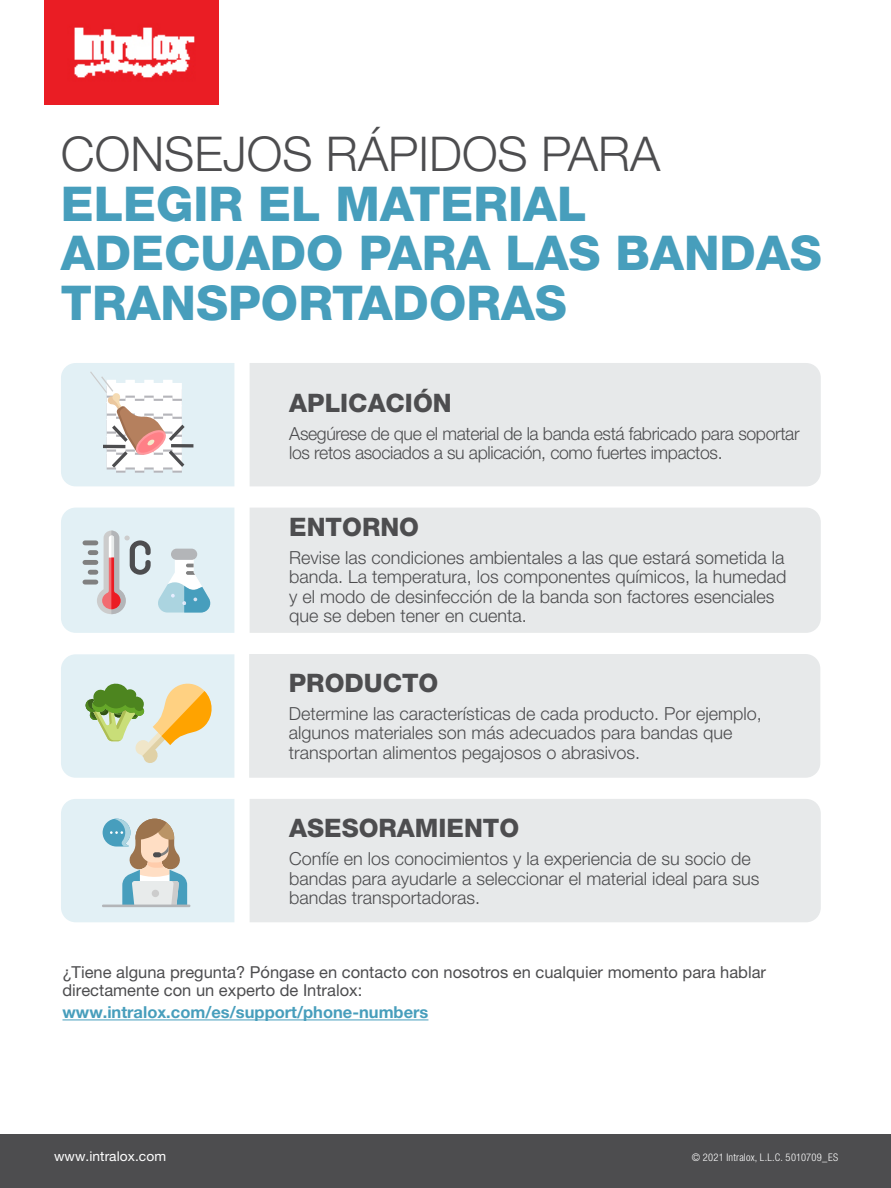
<style>
.page{position:relative;width:891px;height:1188px;background:#fff}
.page>*{position:absolute;margin:0;border:0;box-sizing:border-box;transform-origin:0 0}
.t1{font:800 48px/49.5px "Helvetica Neue LT Pro";color:#479ebc}
.t2{font:300 48px "Helvetica Neue LT Pro";color:#4d4d4f}
.t3{font:800 25.5px "Helvetica Neue LT Pro";color:#4d4d4f}
.t4{font:300 18px/19.5px "Helvetica Neue LT Pro";color:#4d4d4f}
.t5{font:300 18px/19.5px "Helvetica Neue LT Pro";letter-spacing:-.02em;color:#4d4d4f}
.t6{font:16.5px/18px "Helvetica Neue LT Pro";color:#4d4d4f}
.t7{font:700 16.5px "Helvetica Neue LT Pro";color:#479ebc}
.t8{font:13.5px "Helvetica Neue LT Pro";letter-spacing:.005em;color:#fff}
.t9{font:300 condensed 10.5px "Helvetica Neue LT Pro";letter-spacing:.02em;color:#fff}
</style>
<div class="page">
<div style="left:0;top:1134px;width:891px;height:54px;background:#4d4d4f"></div>
<div style="left:250px;top:363px;width:571px;height:123px;background:#e7e9ea"></div>
<div style="left:250px;top:508px;width:571px;height:125px;background:#e7e9ea"></div>
<div style="left:249px;top:654px;width:571px;height:124px;background:#e7e9ea"></div>
<div style="left:250px;top:799px;width:571px;height:123px;background:#e7e9ea"></div>
<img style="left:45px;top:0;width:173px;height:104px">
<svg style="left:61px;top:508px;width:173px;height:125px"></svg>
<svg style="left:61px;top:799px;width:173px;height:123px"></svg>
<svg style="left:61px;top:654px;width:173px;height:124px"></svg>
<svg style="left:61px;top:363px;width:173px;height:123px"></svg>
<hr style="left:62px;top:1020px;width:366px;height:1px;background:#479ebc">
<h1 class="t2" style="left:61px;top:125px;width:601px">CONSEJOS RÁPIDOS PARA</h1>
<h1 class="t1" style="left:61px;top:179px;width:762px">ELEGIR EL MATERIAL<br>ADECUADO PARA LAS BANDAS<br>TRANSPORTADORAS</h1>
<h2 class="t3" style="left:289px;top:388px;width:164px">APLICACIÓN</h2>
<p class="t5" style="left:289px;top:423px;width:512px">Asegúrese de que el material de la banda está fabricado para soportar los retos asociados a su aplicación, como fuertes impactos.</p>
<h2 class="t3" style="left:289px;top:512px;width:131px">ENTORNO</h2>
<p class="t4" style="left:289px;top:547px;width:499px">Revise las condiciones ambientales a las que estará sometida la banda. La temperatura, los componentes químicos, la humedad y el modo de desinfección de la banda son factores esenciales que se deben tener en cuenta.</p>
<h2 class="t3" style="left:289px;top:668px;width:151px">PRODUCTO</h2>
<p class="t4" style="left:289px;top:703px;width:475px">Determine las características de cada producto. Por ejemplo, algunos materiales son más adecuados para bandas que transportan alimentos pegajosos o abrasivos.</p>
<h2 class="t3" style="left:289px;top:813px;width:232px">ASESORAMIENTO</h2>
<p class="t4" style="left:289px;top:849px;width:472px">Confíe en los conocimientos y la experiencia de su socio de bandas para ayudarle a seleccionar el material ideal para sus bandas transportadoras.</p>
<p class="t6" style="left:62px;top:963px;width:705px">¿Tiene alguna pregunta? Póngase en contacto con nosotros en cualquier momento para hablar directamente con un experto de Intralox:</p>
<p class="t7" style="left:62px;top:1002px;width:367px">www.intralox.com/es/support/phone-numbers</p>
<p class="t8" style="left:54px;top:1148px;width:114px">www.intralox.com</p>
<p class="t9" style="left:692px;top:1151px;width:148px">© 2021 Intralox, L.L.C. 5010709_ES</p>
</div>
